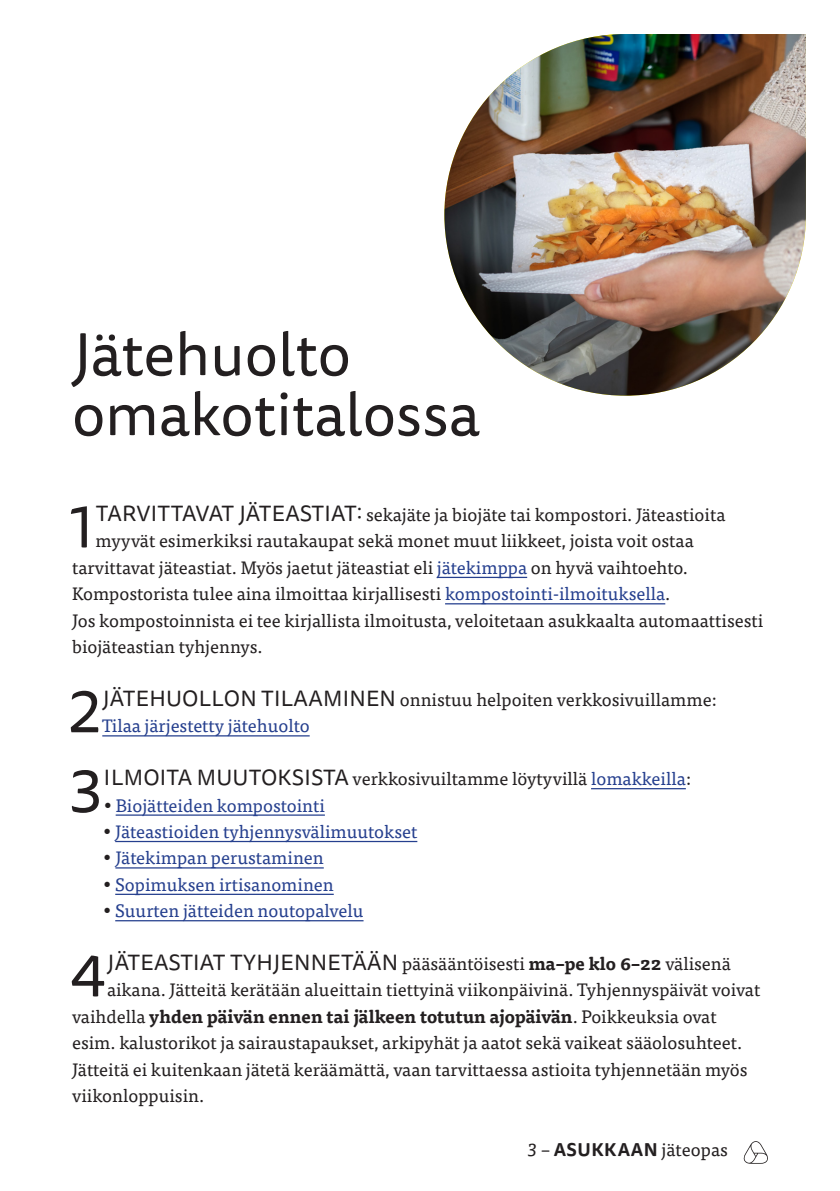
<style>
.page{position:relative;width:840px;height:1191px;background:#fff}
.page>*{position:absolute;margin:0;border:0;box-sizing:border-box;transform-origin:0 0}
.Otsikko{font:60px "Tisa Sans Pro";color:#231f20}
.Leipäteksti{font:59.8px "Tisa Sans Pro";color:#231f20}
.Leipäteksti-2{font:18px/26.4px "Tisa Pro";color:#231f20}
.Leipäteksti_sis{font:18px "Tisa Pro";color:#253f8e}
.Leipäteksti-3{font:700 18px "Tisa Pro";color:#231f20}
.Leipäteksti_uusi_kpl{font:18px "Tisa Pro";color:#231f20}
.s1{font-family:"Tisa Sans Pro";font-size:22px}
.s2{color:#253f8e}
.s3{color:#231f20}
.s4{font-weight:700}
.s5{font-weight:400}
.s6{font-style:italic}
.s7{font-family:"Tisa Sans Pro";font-weight:700}
</style>
<div class="page">
<hr style="left:436px;top:577px;width:91px;height:1px;background:#253f8e">
<hr style="left:445px;top:603px;width:220px;height:1px;background:#253f8e">
<hr style="left:102px;top:735px;width:207px;height:1px;background:#253f8e">
<hr style="left:590px;top:788px;width:95px;height:1px;background:#253f8e">
<hr style="left:116px;top:814px;width:209px;height:1px;background:#253f8e">
<hr style="left:115px;top:841px;width:302px;height:1px;background:#253f8e">
<hr style="left:115px;top:867px;width:208px;height:1px;background:#253f8e">
<hr style="left:115px;top:893px;width:218px;height:2px;background:#253f8e">
<hr style="left:115px;top:920px;width:248px;height:1px;background:#253f8e">
<svg style="left:743px;top:1141px;width:24px;height:22px"></svg>
<img style="left:444px;top:34px;width:361px;height:362px">
<p class="Otsikko" style="left:72px;top:314px;width:280px">Jätehuolto</p>
<p class="Otsikko" style="left:72px;top:374px;width:409px">omakotitalossa</p>
<p class="Leipäteksti" style="left:70px;top:486px;width:25px">1</p>
<p class="Leipäteksti-2" style="left:96px;top:500px;width:631px"><span class="s1">TARVITTAVAT JÄTEASTIAT:</span> sekajäte ja biojäte tai kompostori. Jäteastioita</p>
<p class="Leipäteksti-2" style="left:95px;top:527px;width:599px">myyvät esimerkiksi rautakaupat sekä monet muut liikkeet, joista voit ostaa</p>
<p class="Leipäteksti-2" style="left:72px;top:553px;width:617px">tarvittavat jäteastiat. Myös jaetut jäteastiat eli <span class="s2">jätekimppa</span> on hyvä vaihtoehto.</p>
<p class="Leipäteksti-2" style="left:72px;top:579px;width:599px">Kompostorista tulee aina ilmoittaa kirjallisesti <span class="s2">kompostointi-ilmoituksella</span>.</p>
<p class="Leipäteksti-2" style="left:72px;top:606px;width:692px">Jos kompostoinnista ei tee kirjallista ilmoitusta, veloitetaan asukkaalta automaattisesti</p>
<p class="Leipäteksti-2" style="left:72px;top:632px;width:192px">biojäteastian tyhjennys.</p>
<p class="Leipäteksti" style="left:69px;top:671px;width:33px">2</p>
<p class="Leipäteksti-2" style="left:102px;top:685px;width:615px"><span class="s1">JÄTEHUOLLON TILAAMINEN</span> onnistuu helpoiten verkkosivuillamme:<br><span class="s2">Tilaa järjestetty jätehuolto</span></p>
<p class="Leipäteksti" style="left:70px;top:750px;width:34px">3</p>
<p class="Leipäteksti-2" style="left:104px;top:764px;width:588px"><span class="s1">ILMOITA MUUTOKSISTA</span> verkkosivuiltamme löytyvillä <span class="s2">lomakkeilla</span>:</p>
<p class="Leipäteksti_sis" style="left:104px;top:792px;width:222px"><span class="s3">•</span> Biojätteiden kompostointi</p>
<p class="Leipäteksti_sis" style="left:103px;top:818px;width:315px"><span class="s3">•</span> Jäteastioiden tyhjennysvälimuutokset</p>
<p class="Leipäteksti_sis" style="left:103px;top:844px;width:222px"><span class="s3">•</span> Jätekimpan perustaminen</p>
<p class="Leipäteksti_sis" style="left:103px;top:871px;width:232px"><span class="s3">•</span> Sopimuksen irtisanominen</p>
<p class="Leipäteksti_sis" style="left:103px;top:897px;width:261px"><span class="s3">•</span> Suurten jätteiden noutopalvelu</p>
<p class="Leipäteksti" style="left:71px;top:935px;width:36px">4</p>
<p class="Leipäteksti-2" style="left:107px;top:949px;width:625px"><span class="s1">JÄTEASTIAT TYHJENNETÄÄN</span> pääsääntöisesti <span class="s4">ma–pe klo 6–22</span> välisenä</p>
<p class="Leipäteksti-2" style="left:107px;top:975px;width:654px">aikana. Jätteitä kerätään alueittain tiettyinä viikonpäivinä. Tyhjennyspäivät voivat</p>
<p class="Leipäteksti-3" style="left:72px;top:1001px;width:645px"><span class="s5">vaihdella</span> yhden päivän ennen tai jälkeen totutun ajopäivän<span class="s5">. Poikkeuksia ovat</span></p>
<p class="Leipäteksti-2" style="left:72px;top:1028px;width:671px">esim. kalustorikot ja sairaustapaukset, arkipyhät ja aatot sekä vaikeat sääolosuhteet.</p>
<p class="Leipäteksti-2" style="left:72px;top:1055px;width:676px">Jätteitä ei kuitenkaan jätetä keräämättä, vaan tarvittaessa astioita tyhjennetään myös</p>
<p class="Leipäteksti-2" style="left:72px;top:1081px;width:134px">viikonloppuisin.</p>
<p class="Leipäteksti_uusi_kpl" style="left:527px;top:1136px;width:201px"><span class="s6">3</span> – <span class="s7">ASUKKAAN</span> jäteopas</p>
</div>
